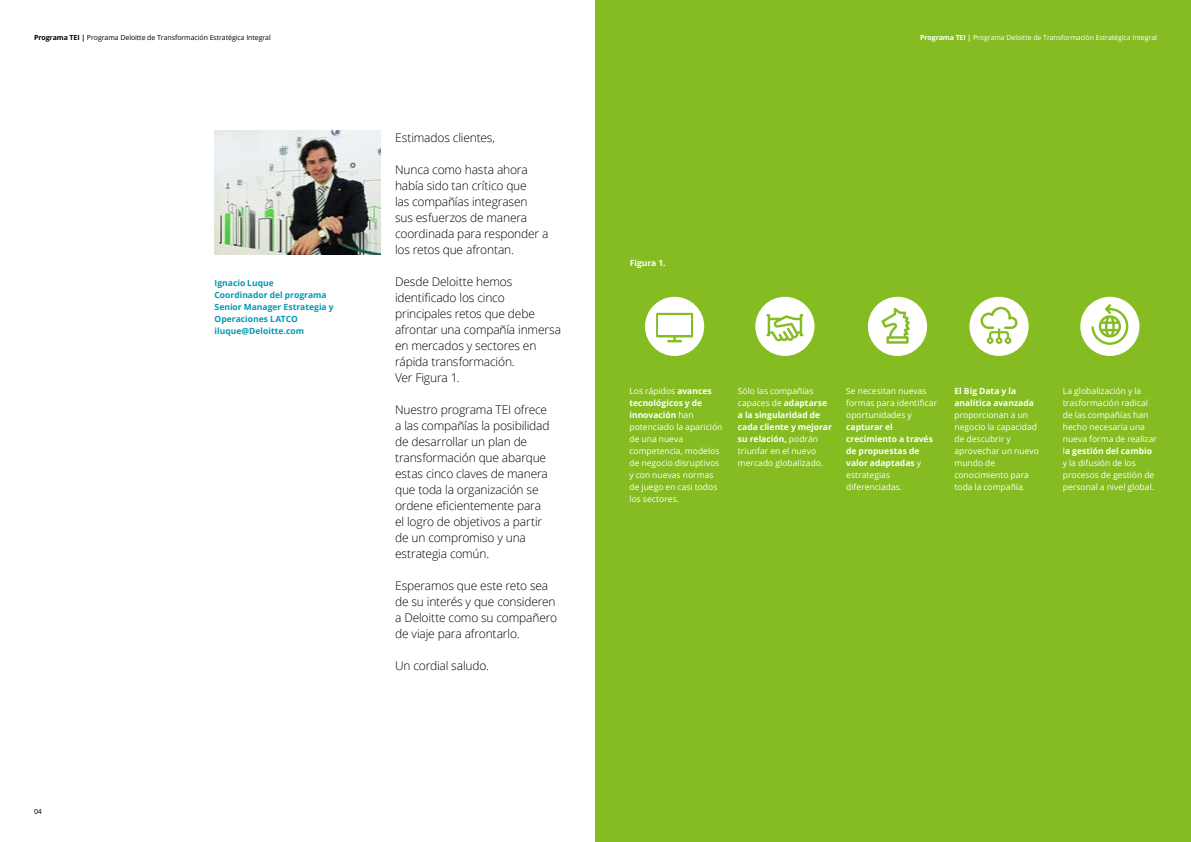
<style>
.page{position:relative;width:1191px;height:842px;background:#fff}
.page>*{position:absolute;margin:0;border:0;box-sizing:border-box;transform-origin:0 0}
.t1{font:300 12px/16px "Open Sans";letter-spacing:-.015em;color:#000}
.t2{font:8.5px/12px "Open Sans";letter-spacing:.005em;color:#fff}
.t3{font:700 8.5px/12px "Open Sans";color:#fff}
.t4{font:700 8.5px/12px "Open Sans";color:#0099b3}
.t5{font:7px "Open Sans";letter-spacing:-.01em;color:#000}
.t6{font:7px "Open Sans";letter-spacing:-.01em;color:#fff}
.s1{font-weight:700}
.s2{font-weight:400}
</style>
<div class="page">
<img style="left:214px;top:130px;width:166px;height:124px">
<div style="left:595px;top:0;width:596px;height:842px;background:#85bc22"></div>
<svg style="left:645px;top:297px;width:59px;height:59px"></svg>
<div style="left:658px;top:315px;width:32px;height:20px;background:#fff"></div>
<svg style="left:868px;top:297px;width:59px;height:59px"></svg>
<svg style="left:755px;top:297px;width:59px;height:59px"></svg>
<svg style="left:1080px;top:297px;width:59px;height:59px"></svg>
<svg style="left:969px;top:297px;width:59px;height:59px"></svg>
<p class="t5" style="left:34px;top:32px;width:238px"><span class="s1">Programa TEI |</span> Programa Deloitte de Transformación Estratégica Integral</p>
<p class="t4" style="left:214px;top:277px;width:121px">Ignacio Luque<br>Coordinador del programa<br>Senior Manager Estrategia y<br>Operaciones LATCO iluque@Deloitte.com</p>
<p class="t5" style="left:34px;top:807px;width:9px">04</p>
<p class="t1" style="left:395px;top:129px;width:101px">Estimados clientes,</p>
<p class="t1" style="left:395px;top:161px;width:155px">Nunca como hasta ahora había sido tan crítico que<br>las compañías integrasen<br>sus esfuerzos de manera coordinada para responder a los retos que afrontan.</p>
<p class="t1" style="left:395px;top:273px;width:167px">Desde Deloitte hemos identificado los cinco principales retos que debe afrontar una compañía inmersa en mercados y sectores en rápida transformación.<br>Ver Figura 1.</p>
<p class="t1" style="left:395px;top:401px;width:156px">Nuestro programa TEI ofrece a las compañías la posibilidad de desarrollar un plan de transformación que abarque estas cinco claves de manera que toda la organización se ordene eficientemente para el logro de objetivos a partir de un compromiso y una estrategia común.</p>
<p class="t1" style="left:395px;top:577px;width:163px">Esperamos que este reto sea de su interés y que consideren a Deloitte como su compañero de viaje para afrontarlo.</p>
<p class="t1" style="left:395px;top:657px;width:95px">Un cordial saludo.</p>
<p class="t3" style="left:630px;top:257px;width:37px">Figura 1.</p>
<p class="t6" style="left:920px;top:32px;width:238px"><span class="s1">Programa TEI |</span> Programa Deloitte de Transformación Estratégica Integral</p>
<p class="t2" style="left:629px;top:385px;width:94px">Los rápidos <span class="s1">avances tecnológicos y de innovación</span> han potenciado la aparición de una nueva competencia, modelos de negocio disruptivos y con nuevas normas de juego en casi todos los sectores.</p>
<p class="t2" style="left:738px;top:385px;width:96px">Sólo las compañías capaces de <span class="s1">adaptarse a la singularidad de cada cliente y mejorar su relación,</span> podrán triunfar en el nuevo mercado globalizado.</p>
<p class="t2" style="left:846px;top:385px;width:92px">Se necesitan nuevas formas para identificar oportunidades y</p>
<p class="t3" style="left:846px;top:421px;width:88px">capturar el crecimiento a través de propuestas de valor adaptadas <span class="s2">y estrategias diferenciadas.</span></p>
<p class="t3" style="left:954px;top:385px;width:81px">El Big Data y la analítica avanzada</p>
<p class="t2" style="left:954px;top:409px;width:86px">proporcionan a un negocio la capacidad de descubrir y aprovechar un nuevo mundo de conocimiento para toda la compañía.</p>
<p class="t2" style="left:1062px;top:385px;width:96px">La globalización y la trasformación radical de las compañías han hecho necesaria una nueva forma de realizar l<span class="s1">a gestión del cambio </span>y la difusión de los procesos de gestión de personal a nivel global.</p>
</div>
